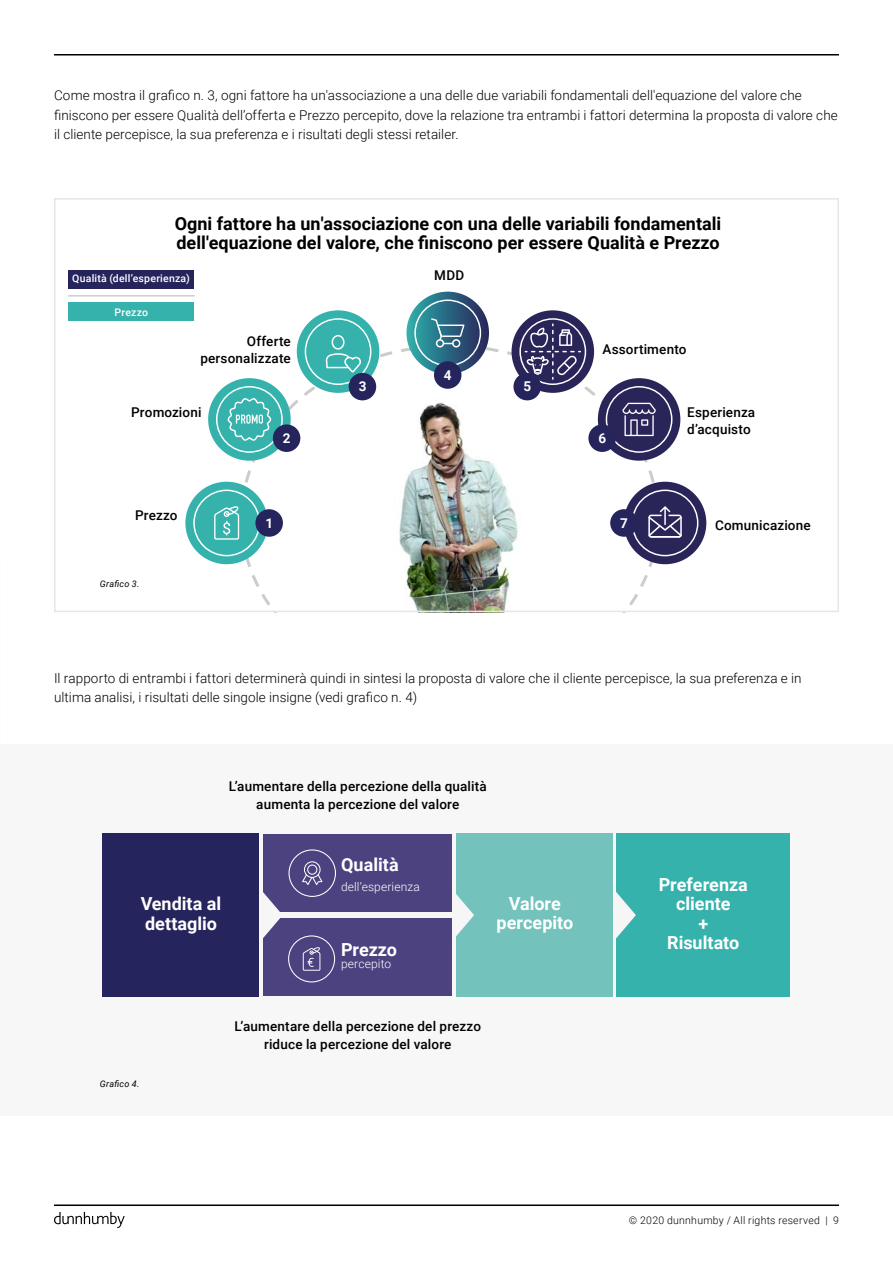
<style>
.page{position:relative;width:893px;height:1263px;background:#fff}
.page>*{position:absolute;margin:0;border:0;box-sizing:border-box;transform-origin:0 0}
.t1{font:700 18px/19.5px "Roboto";color:#000}
.t2{font:700 18px/19.5px "Roboto";color:#fff;text-align:center}
.t3{font:300 13.5px/19.5px "Roboto";letter-spacing:.005em;color:#000}
.t4{font:500 13.5px/16.2px "Roboto";letter-spacing:.01em;color:#000;text-align:center}
.t5{font:700 13.5px "Roboto";color:#fff}
.t6{font:300 12px "Roboto";letter-spacing:.015em;color:#fff}
.t7{font:300 10.5px "Roboto";letter-spacing:.025em;color:#000}
.t8{font:500 10.5px "Roboto";letter-spacing:.02em;color:#fff}
.t9{font:italic 9px "Roboto";letter-spacing:.03em;color:#000}
</style>
<div class="page">
<hr style="left:54px;top:54px;width:785px;height:2px;background:#000">
<svg style="left:54px;top:1212px;width:71px;height:16px"></svg>
<hr style="left:54px;top:1204px;width:785px;height:2px;background:#000">
<div style="left:0;top:745px;width:893px;height:371px;background:#f7f7f7"></div>
<div style="left:263px;top:833px;width:189px;height:78px;background:#4d4280"></div>
<div style="left:68px;top:270px;width:126px;height:18px;background:#26245c"></div>
<div style="left:68px;top:303px;width:126px;height:18px;background:#35b2ab"></div>
<hr style="left:68px;top:295px;width:127px;height:2px;background:#ccc">
<div style="left:185px;top:482px;width:83px;height:82px;background:#35b2ab;border-radius:50%"></div>
<svg style="left:406px;top:292px;width:83px;height:82px"></svg>
<div style="left:624px;top:482px;width:82px;height:82px;background:#2a2559;border-radius:50%"></div>
<svg style="left:193px;top:299px;width:505px;height:310px"></svg>
<div style="left:255px;top:509px;width:28px;height:28px;background:#26245c;border-radius:50%"></div>
<div style="left:273px;top:424px;width:27px;height:28px;background:#26245c;border-radius:50%"></div>
<div style="left:588px;top:424px;width:28px;height:28px;background:#26245c;border-radius:50%"></div>
<div style="left:349px;top:373px;width:27px;height:27px;background:#26245c;border-radius:50%"></div>
<div style="left:513px;top:373px;width:28px;height:27px;background:#26245c;border-radius:50%"></div>
<div style="left:434px;top:361px;width:27px;height:28px;background:#26245c;border-radius:50%"></div>
<div style="left:610px;top:509px;width:28px;height:28px;background:#26245c;border-radius:50%"></div>
<div style="left:54px;top:198px;width:785px;height:414px;border:2px solid #e6e6e6"></div>
<div style="left:103px;top:833px;width:156px;height:164px;background:#26245c"></div>
<div style="left:456px;top:833px;width:157px;height:164px;background:#73c2bc"></div>
<div style="left:263px;top:918px;width:189px;height:78px;background:#4d4280"></div>
<svg style="left:456px;top:894px;width:18px;height:42px"></svg>
<div style="left:617px;top:833px;width:173px;height:164px;background:#35b2ab"></div>
<svg style="left:263px;top:849px;width:73px;height:133px"></svg>
<svg style="left:616px;top:891px;width:20px;height:48px"></svg>
<p class="t3" style="left:54px;top:85px;width:785px">Come mostra il grafico n. 3, ogni fattore ha un'associazione a una delle due variabili fondamentali dell'equazione del valore che finiscono per essere Qualità dell’offerta e Prezzo percepito, dove la relazione tra entrambi i fattori determina la proposta di valore che il cliente percepisce, la sua preferenza e i risultati degli stessi retailer.</p>
<h1 class="t1" style="left:175px;top:213px;width:548px">Ogni fattore ha un'associazione con una delle variabili fondamentali dell'equazione del valore, che finiscono per essere Qualità e Prezzo</h1>
<p class="t8" style="left:72px;top:271px;width:119px">Qualità (dell’esperienza)</p>
<p class="t8" style="left:115px;top:305px;width:35px">Prezzo</p>
<p class="t4" style="left:434px;top:266px;width:31px">MDD</p>
<p class="t4" style="left:200px;top:333px;width:92px;text-align:right">Offerte personalizzate</p>
<p class="t5" style="left:444px;top:366px;width:9px">4</p>
<p class="t5" style="left:359px;top:377px;width:9px">3</p>
<p class="t5" style="left:523px;top:377px;width:9px">5</p>
<p class="t4" style="left:602px;top:341px;width:86px">Assortimento</p>
<p class="t4" style="left:131px;top:403px;width:72px">Promozioni</p>
<p class="t4" style="left:135px;top:506px;width:44px">Prezzo</p>
<p class="t9" style="left:100px;top:577px;width:41px">Grafico 3.</p>
<p class="t5" style="left:283px;top:429px;width:9px">2</p>
<p class="t5" style="left:598px;top:429px;width:9px">6</p>
<p class="t5" style="left:265px;top:513px;width:9px">1</p>
<p class="t5" style="left:620px;top:513px;width:9px">7</p>
<p class="t4" style="left:687px;top:404px;width:70px;text-align:left">Esperienza d’acquisto</p>
<p class="t4" style="left:715px;top:516px;width:97px">Comunicazione</p>
<p class="t3" style="left:54px;top:668px;width:749px">Il rapporto di entrambi i fattori determinerà quindi in sintesi la proposta di valore che il cliente percepisce, la sua preferenza e in ultima analisi, i risultati delle singole insigne (vedi grafico n. 4)</p>
<p class="t4" style="left:229px;top:776px;width:259px;line-height:18px">L’aumentare della percezione della qualità aumenta la percezione del valore</p>
<h1 class="t2" style="left:341px;top:854px;width:59px">Qualità</h1>
<p class="t6" style="left:341px;top:878px;width:80px">dell’esperienza</p>
<h1 class="t2" style="left:141px;top:893px;width:82px;text-align:left">Vendita al dettaglio</h1>
<h1 class="t2" style="left:496px;top:893px;width:78px">Valore percepito</h1>
<h1 class="t2" style="left:341px;top:939px;width:57px">Prezzo</h1>
<p class="t6" style="left:341px;top:955px;width:52px">percepito</p>
<p class="t9" style="left:100px;top:1077px;width:41px">Grafico 4.</p>
<p class="t4" style="left:235px;top:1017px;width:248px;line-height:18px">L’aumentare della percezione del prezzo riduce la percezione del valore</p>
<h1 class="t2" style="left:659px;top:874px;width:90px">Preferenza cliente<br>+<br>Risultato</h1>
<p class="t7" style="left:629px;top:1213px;width:211px">© 2020 dunnhumby / All rights reserved | 9</p>
</div>
